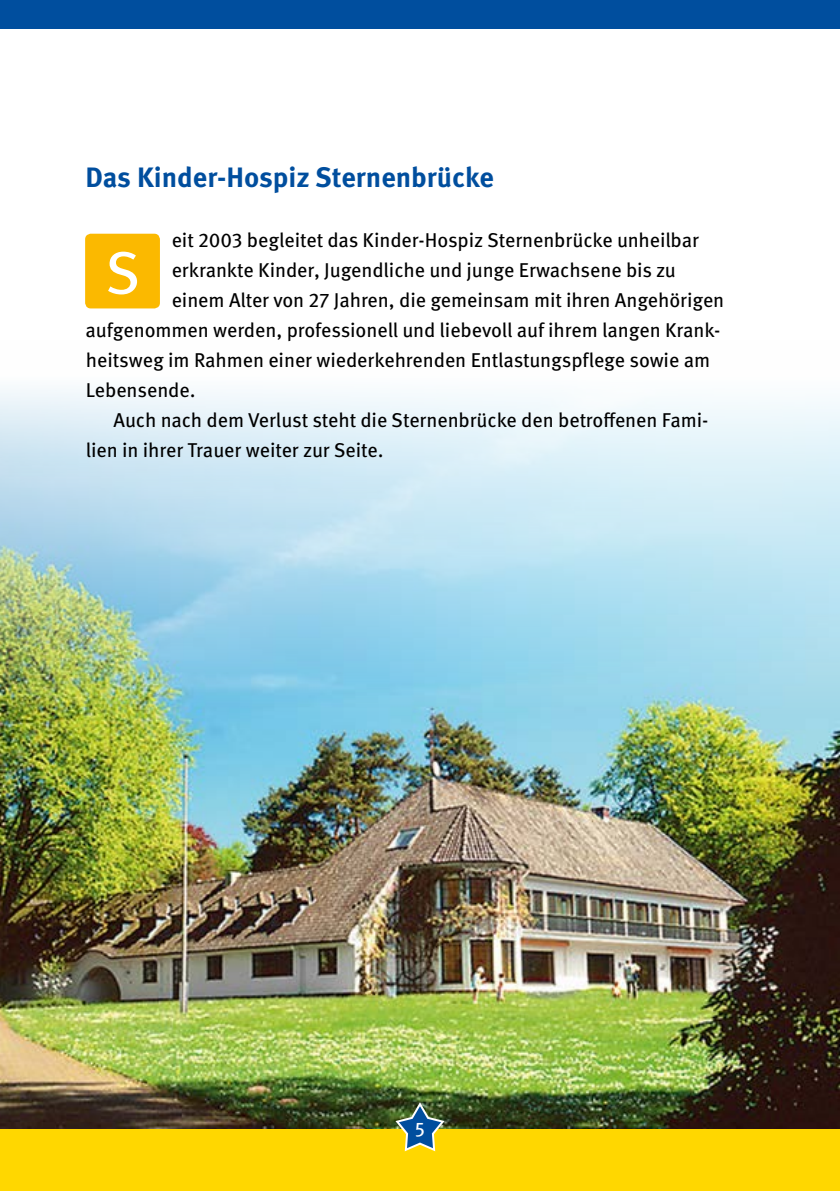
<style>
.page{position:relative;width:840px;height:1191px;background:#fff}
.page>*{position:absolute;margin:0;border:0;box-sizing:border-box;transform-origin:0 0}
.t1{font:60px "Meta OT";color:#fff}
.t2{font:700 28px "Meta OT";color:#004e9e}
.t3{font:20px "Meta OT";letter-spacing:-.005em;color:#000}
.t4{font:20px "Meta OT";color:#fff}
</style>
<div class="page">
<img style="left:0;top:388px;width:839px;height:741px">
<div style="left:85px;top:234px;width:75px;height:74px;background:#fbb900;border-radius:6px"></div>
<div style="left:0;top:1129px;width:839px;height:62px;background:#ffd700"></div>
<svg style="left:393px;top:1100px;width:53px;height:52px"></svg>
<div style="left:0;top:0;width:839px;height:28px;background:#004e9e"></div>
<h2 class="t2" style="left:85px;top:160px;width:410px">Das Kinder-Hospiz Sternenbrücke</h2>
<p class="t3" style="left:171px;top:228px;width:528px">eit 2003 begleitet das Kinder-Hospiz Sternenbrücke unheilbar</p>
<p class="t3" style="left:171px;top:258px;width:505px">erkrankte Kinder, Jugendliche und junge Erwachsene bis zu</p>
<p class="t3" style="left:171px;top:288px;width:554px">einem Alter von 27 Jahren, die gemeinsam mit ihren Angehörigen</p>
<p class="t3" style="left:86px;top:318px;width:636px">aufgenommen werden, professionell und liebevoll auf ihrem langen Krank-</p>
<p class="t3" style="left:86px;top:348px;width:625px">heitsweg im Rahmen einer wiederkehrenden Entlastungspflege sowie am</p>
<p class="t3" style="left:86px;top:378px;width:108px">Lebensende.</p>
<p class="t3" style="left:113px;top:408px;width:596px">Auch nach dem Verlust steht die Sternenbrücke den betroffenen Fami-</p>
<p class="t3" style="left:86px;top:438px;width:296px">lien in ihrer Trauer weiter zur Seite.</p>
<h1 class="t1" style="left:105px;top:236px;width:37px">S</h1>
<p class="t4" style="left:415px;top:1117px;width:11px">5</p>
</div>
